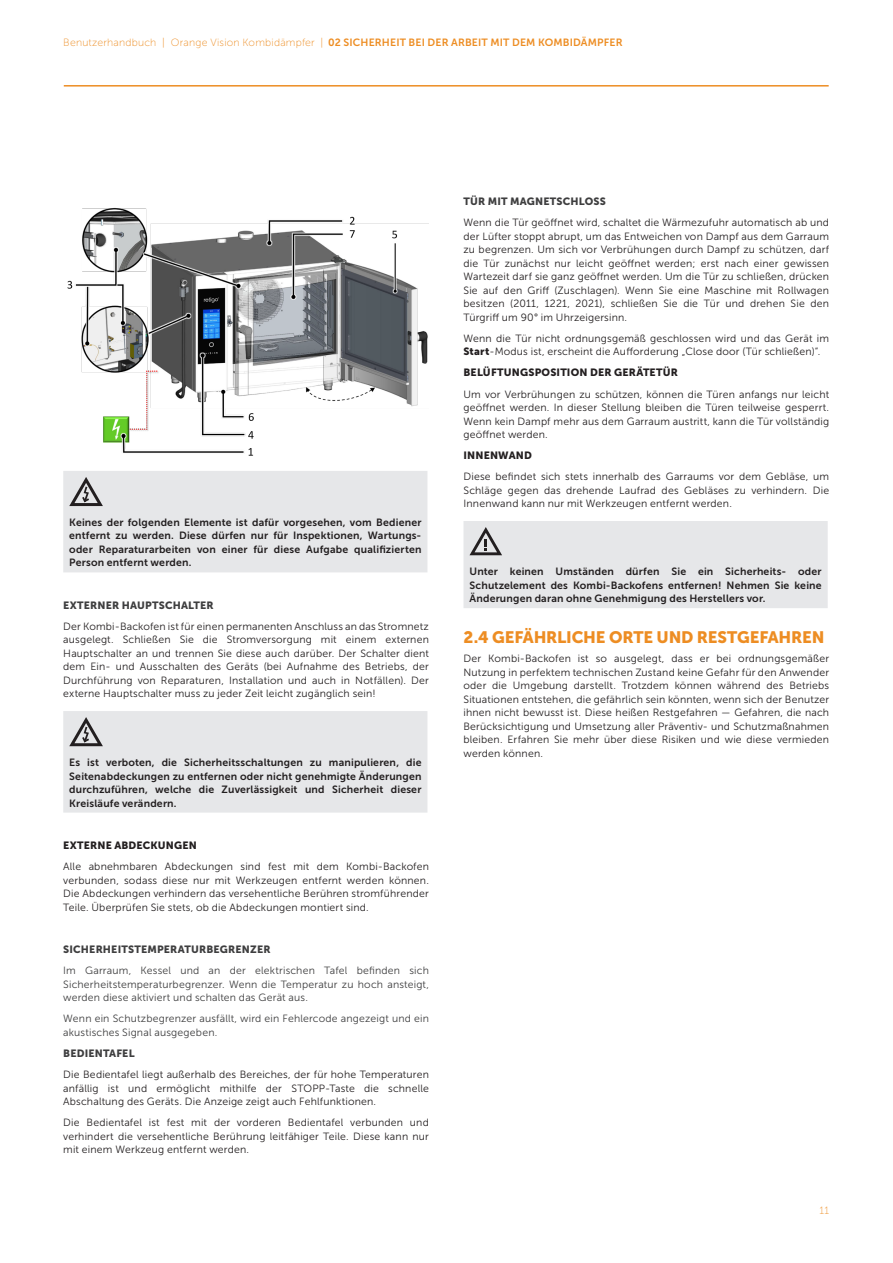
<style>
.page{position:relative;width:893px;height:1263px;background:#fff}
.page>*{position:absolute;margin:0;border:0;box-sizing:border-box;transform-origin:0 0}
.t1{font:16.5px "Museo Sans 900";letter-spacing:-.015em;color:#ed8d23}
.Text{font:10.5px/13.5px "Museo Sans 300";letter-spacing:.015em;color:#231f20;text-align:justify}
.Text-2{font:10.5px/13.5px "Museo Sans 700";letter-spacing:.015em;color:#231f20;text-align:justify}
.Text-3{font:10.5px/13.5px "Museo Sans 300";letter-spacing:.015em;color:#3e3e3f;text-align:justify}
.Zahlavi_zapati{font:10.5px "Museo Sans 100";letter-spacing:.02em;color:#ed8d23}
.Text-4{font:10.5px "Museo Sans 900";letter-spacing:.015em;color:#3e3e3f}
.Text-5{font:10.5px "Museo Sans 900";letter-spacing:.015em;color:#231f20}
.s1{font-family:"Museo Sans 700"}
.s2{font-family:"Museo Sans 900"}
</style>
<div class="page">
<hr style="left:64px;top:85px;width:765px;height:2px;background:#ed8d23">
<img style="left:67px;top:208px;width:362px;height:248px">
<div style="left:63px;top:471px;width:364px;height:101px;background:#e6e7e9"></div>
<div style="left:63px;top:711px;width:364px;height:102px;background:#e6e7e9"></div>
<div style="left:463px;top:521px;width:365px;height:87px;background:#e6e7e9"></div>
<p class="Zahlavi_zapati" style="left:63px;top:37px;width:561px">Benutzerhandbuch | Orange Vision Kombidämpfer | <span class="s1">02 SICHERHEIT BEI DER ARBEIT MIT DEM KOMBIDÄMPFER</span></p>
<p class="Text-2" style="left:69px;top:515px;width:354px">Keines der folgenden Elemente ist dafür vorgesehen, vom Bediener entfernt zu werden. Diese dürfen nur für Inspektionen, Wartungs&shy;oder Reparaturarbeiten von einer für diese Aufgabe qualifizierten Person entfernt werden.</p>
<p class="Text-4" style="left:63px;top:599px;width:152px">EXTERNER HAUPTSCHALTER</p>
<p class="Text" style="left:63px;top:620px;width:367px">Der Kombi-Backofen ist für einen permanenten Anschluss an das Stromnetz ausgelegt. Schließen Sie die Stromversorgung mit einem externen Hauptschalter an und trennen Sie diese auch darüber. Der Schalter dient dem Ein- und Ausschalten des Geräts (bei Aufnahme des Betriebs, der Durchführung von Reparaturen, Installation und auch in Notfällen). Der externe Hauptschalter muss zu jeder Zeit leicht zugänglich sein!</p>
<p class="Text-2" style="left:69px;top:756px;width:354px">Es ist verboten, die Sicherheitsschaltungen zu manipulieren, die Seitenabdeckungen zu entfernen oder nicht genehmigte Änderungen durchzuführen, welche die Zuverlässigkeit und Sicherheit dieser Kreisläufe verändern.</p>
<p class="Text-5" style="left:63px;top:839px;width:135px">EXTERNE ABDECKUNGEN</p>
<p class="Text" style="left:63px;top:860px;width:367px">Alle abnehmbaren Abdeckungen sind fest mit dem Kombi-Backofen verbunden, sodass diese nur mit Werkzeugen entfernt werden können.<br>Die Abdeckungen verhindern das versehentliche Berühren stromführender Teile. Überprüfen Sie stets, ob die Abdeckungen montiert sind.</p>
<p class="Text-4" style="left:63px;top:943px;width:209px">SICHERHEITSTEMPERATURBEGRENZER</p>
<p class="Text-3" style="left:63px;top:964px;width:367px">Im Garraum, Kessel und an der elektrischen Tafel befinden sich Sicherheitstemperaturbegrenzer. Wenn die Temperatur zu hoch ansteigt, werden diese aktiviert und schalten das Gerät aus.</p>
<p class="Text-3" style="left:63px;top:1012px;width:367px">Wenn ein Schutzbegrenzer ausfällt, wird ein Fehlercode angezeigt und ein akustisches Signal ausgegeben.</p>
<p class="Text-4" style="left:63px;top:1047px;width:73px">BEDIENTAFEL</p>
<p class="Text" style="left:63px;top:1068px;width:367px">Die Bedientafel liegt außerhalb des Bereiches, der für hohe Temperaturen anfällig ist und ermöglicht mithilfe der STOPP-Taste die schnelle Abschaltung des Geräts. Die Anzeige zeigt auch Fehlfunktionen.</p>
<p class="Text" style="left:63px;top:1116px;width:367px">Die Bedientafel ist fest mit der vorderen Bedientafel verbunden und verhindert die versehentliche Berührung leitfähiger Teile. Diese kann nur mit einem Werkzeug entfernt werden.</p>
<p class="Text-4" style="left:463px;top:195px;width:144px">TÜR MIT MAGNETSCHLOSS</p>
<p class="Text" style="left:463px;top:216px;width:367px">Wenn die Tür geöffnet wird, schaltet die Wärmezufuhr automatisch ab und der Lüfter stoppt abrupt, um das Entweichen von Dampf aus dem Garraum zu begrenzen. Um sich vor Verbrühungen durch Dampf zu schützen, darf die Tür zunächst nur leicht geöffnet werden; erst nach einer gewissen Wartezeit darf sie ganz geöffnet werden. Um die Tür zu schließen, drücken Sie auf den Griff (Zuschlagen). Wenn Sie eine Maschine mit Rollwagen besitzen (2011, 1221, 2021), schließen Sie die Tür und drehen Sie den Türgriff um 90° im Uhrzeigersinn.</p>
<p class="Text" style="left:463px;top:331px;width:367px">Wenn die Tür nicht ordnungsgemäß geschlossen wird und das Gerät im<br><span class="s2">Start</span>-Modus ist, erscheint die Aufforderung „Close door (Tür schließen)“.</p>
<p class="Text-5" style="left:463px;top:367px;width:216px">BELÜFTUNGSPOSITION DER GERÄTETÜR</p>
<p class="Text" style="left:463px;top:387px;width:367px">Um vor Verbrühungen zu schützen, können die Türen anfangs nur leicht geöffnet werden. In dieser Stellung bleiben die Türen teilweise gesperrt.<br>Wenn kein Dampf mehr aus dem Garraum austritt, kann die Tür vollständig geöffnet werden.</p>
<p class="Text-5" style="left:463px;top:450px;width:70px">INNENWAND</p>
<p class="Text" style="left:463px;top:470px;width:367px">Diese befindet sich stets innerhalb des Garraums vor dem Gebläse, um Schläge gegen das drehende Laufrad des Gebläses zu verhindern. Die Innenwand kann nur mit Werkzeugen entfernt werden.</p>
<p class="Text-2" style="left:469px;top:565px;width:354px">Unter keinen Umständen dürfen Sie ein Sicherheits- oder Schutzelement des Kombi-Backofens entfernen! Nehmen Sie keine Änderungen daran ohne Genehmigung des Herstellers vor.</p>
<h3 class="t1" style="left:463px;top:628px;width:362px">2.4 GEFÄHRLICHE ORTE UND RESTGEFAHREN</h3>
<p class="Text" style="left:463px;top:652px;width:367px">Der Kombi-Backofen ist so ausgelegt, dass er bei ordnungsgemäßer Nutzung in perfektem technischen Zustand keine Gefahr für den Anwender oder die Umgebung darstellt. Trotzdem können während des Betriebs Situationen entstehen, die gefährlich sein könnten, wenn sich der Benutzer ihnen nicht bewusst ist. Diese heißen Restgefahren — Gefahren, die nach Berücksichtigung und Umsetzung aller Präventiv- und Schutzmaßnahmen bleiben. Erfahren Sie mehr über diese Risiken und wie diese vermieden werden können.</p>
<p class="Zahlavi_zapati" style="left:819px;top:1204px;width:11px">11</p>
</div>
